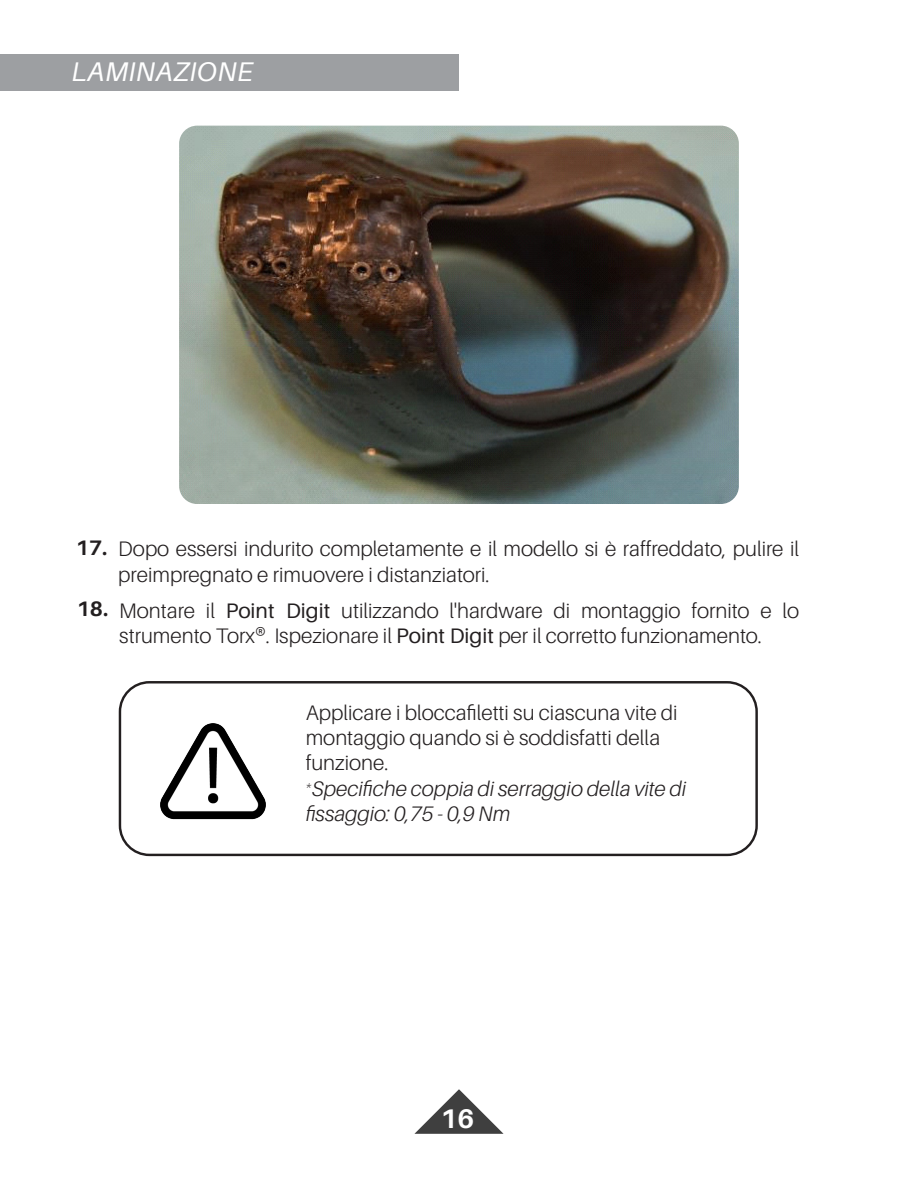
<style>
.page{position:relative;width:918px;height:1188px;background:#fff}
.page>*{position:absolute;margin:0;border:0;box-sizing:border-box;transform-origin:0 0}
.t1{font:italic 27px "Aileron";letter-spacing:.01em;color:#fff}
.Paragraph_Style_1{font:700 27px "Aileron";color:#fff}
.Paragraph_Style_1-2{font:300 21px/25.2px "Aileron";color:#231f20}
.Paragraph_Style_1-3{font:italic 300 21px/25.2px "Aileron";color:#231f20}
.Paragraph_Style_1-4{font:700 21px "Aileron";color:#231f20}
.s1{font-weight:400}
</style>
<div class="page">
<div style="left:0;top:54px;width:459px;height:37px;background:#9d9fa2"></div>
<img style="left:179px;top:126px;width:560px;height:378px">
<svg style="left:414px;top:1089px;width:90px;height:45px"></svg>
<div style="left:119px;top:681px;width:639px;height:175px;border:2px solid #231f20;border-radius:29px"></div>
<img style="left:160px;top:724px;width:105px;height:96px">
<p class="t1" style="left:71px;top:57px;width:183px">LAMINAZIONE</p>
<p class="Paragraph_Style_1-4" style="left:76px;top:536px;width:33px">17.</p>
<p class="Paragraph_Style_1-4" style="left:77px;top:597px;width:33px">18.</p>
<p class="Paragraph_Style_1-2" style="left:118px;top:537px;width:682px">Dopo essersi indurito completamente e il modello si è raffreddato, pulire il preimpregnato e rimuovere i distanziatori.</p>
<p class="Paragraph_Style_1-2" style="left:119px;top:598px;width:681px">Montare il <span class="s1">Point Digit</span> utilizzando l'hardware di montaggio fornito e lo strumento Torx®. Ispezionare il <span class="s1">Point Digit</span> per il corretto funzionamento.</p>
<p class="Paragraph_Style_1-2" style="left:306px;top:700px;width:373px">Applicare i bloccafiletti su ciascuna vite di montaggio quando si è soddisfatti della funzione.</p>
<p class="Paragraph_Style_1-3" style="left:306px;top:776px;width:382px"><sup>*</sup>Specifiche coppia di serraggio della vite di fissaggio: 0,75 - 0,9 Nm</p>
<p class="Paragraph_Style_1" style="left:441px;top:1103px;width:35px">16</p>
</div>
